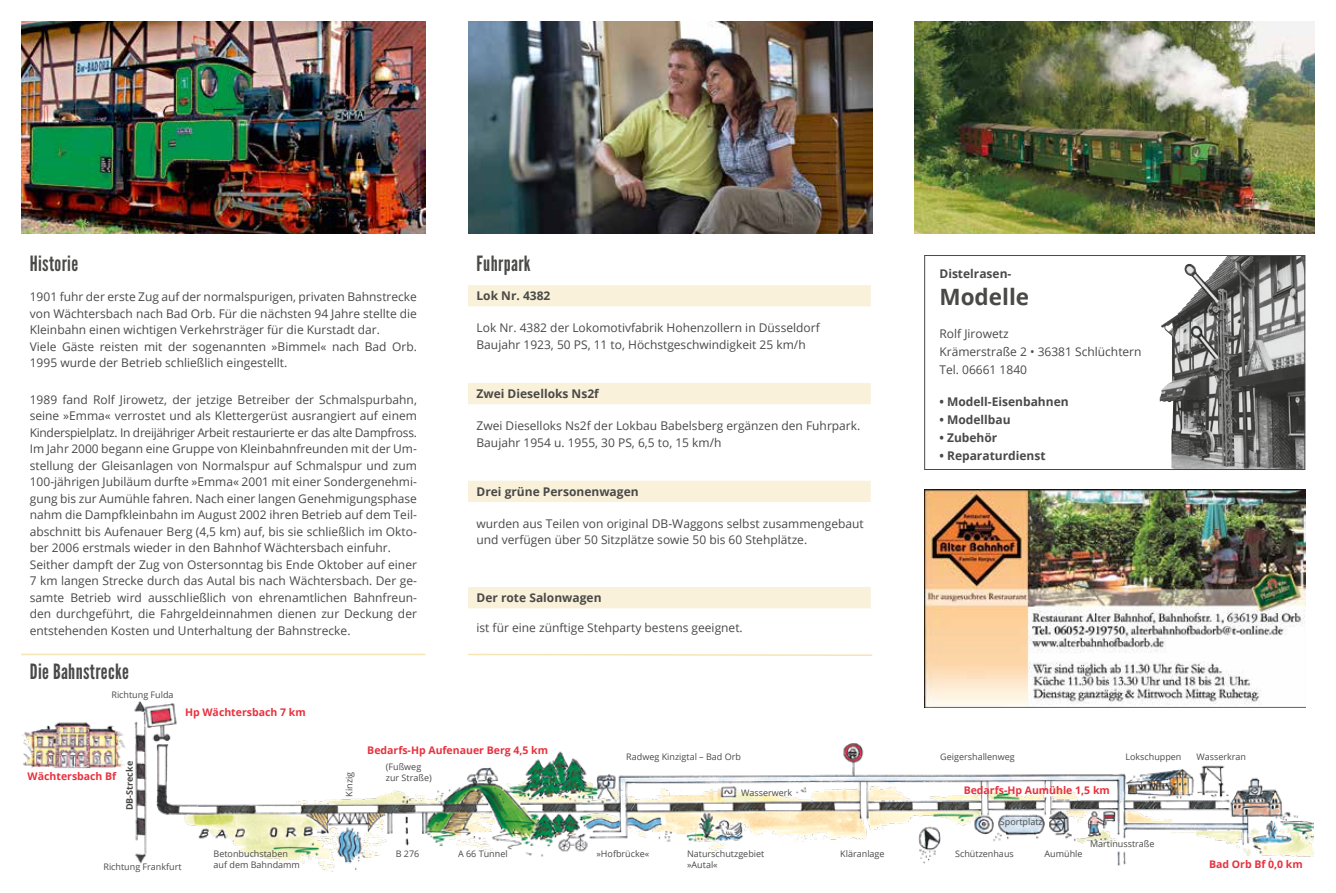
<style>
.page{position:relative;width:1336px;height:893px;background:#fff}
.page>*{position:absolute;margin:0;border:0;box-sizing:border-box;transform-origin:0 0}
.t1{font:700 22.5px "Open Sans";color:#494948}
.t2{font:21px "League Gothic";letter-spacing:.02em;color:#494948}
.t3{font:12px/16.5px "Open Sans";color:#494948}
.t4{font:700 12px "Open Sans";color:#494948}
.t5{font:700 10.5px "Open Sans";color:#e7323e}
.t6{font:9px/10.8px "Open Sans";color:#494948}
.t7{font:700 9px "Open Sans";color:#494948}
</style>
<div class="page">
<img style="left:23px;top:702px;width:1289px;height:170px">
<img style="left:21px;top:21px;width:404px;height:213px">
<img style="left:468px;top:21px;width:404px;height:213px">
<img style="left:914px;top:21px;width:400px;height:213px">
<svg style="left:468px;top:285px;width:402px;height:323px"></svg>
<hr style="left:21px;top:654px;width:404px;height:1px;background:#f5e4b4">
<svg style="left:468px;top:653px;width:405px;height:3px"></svg>
<img style="left:924px;top:489px;width:380px;height:219px">
<img style="left:1159px;top:257px;width:143px;height:211px">
<div style="left:924px;top:255px;width:380px;height:215px;border:1px solid #494948"></div>
<h2 class="t2" style="left:30px;top:251px;width:50px">Historie</h2>
<p class="t3" style="left:30px;top:288px;width:388px">1901 fuhr der erste Zug auf der normalspurigen, privaten Bahnstrecke von Wächtersbach nach Bad Orb. Für die nächsten 94 Jahre stellte die Kleinbahn einen wichtigen Verkehrsträger für die Kurstadt dar.<br>Viele Gäste reisten mit der sogenannten »Bimmel« nach Bad Orb.<br>1995 wurde der Betrieb schließlich eingestellt.</p>
<p class="t3" style="left:30px;top:391px;width:388px">1989 fand Rolf Jirowetz, der jetzige Betreiber der Schmalspurbahn, seine »Emma« verrostet und als Klettergerüst ausrangiert auf einem Kinderspielplatz. In dreijähriger Arbeit restaurierte er das alte Dampfross.<br>Im Jahr 2000 begann eine Gruppe von Kleinbahnfreunden mit der Um&shy;stellung der Gleisanlagen von Normalspur auf Schmalspur und zum 100-jährigen Jubiläum durfte »Emma« 2001 mit einer Sondergenehmi&shy;gung bis zur Aumühle fahren. Nach einer langen Genehmigungsphase nahm die Dampfkleinbahn im August 2002 ihren Betrieb auf dem Teil&shy;abschnitt bis Aufenauer Berg (4,5 km) auf, bis sie schließlich im Okto&shy;ber 2006 erstmals wieder in den Bahnhof Wächtersbach einfuhr.<br>Seither dampft der Zug von Ostersonntag bis Ende Oktober auf einer 7 km langen Strecke durch das Autal bis nach Wächtersbach. Der ge&shy;samte Betrieb wird ausschließlich von ehrenamtlichen Bahnfreun&shy;den durchgeführt, die Fahrgeldeinnahmen dienen zur Deckung der entstehenden Kosten und Unterhaltung der Bahnstrecke.</p>
<h2 class="t2" style="left:30px;top:659px;width:101px">Die Bahnstrecke</h2>
<p class="t6" style="left:111px;top:689px;width:64px">Richtung Fulda</p>
<p class="t5" style="left:185px;top:705px;width:122px">Hp Wächtersbach 7 km</p>
<h2 class="t2" style="left:476px;top:251px;width:55px">Fuhrpark</h2>
<p class="t4" style="left:476px;top:287px;width:75px">Lok Nr. 4382</p>
<p class="t3" style="left:476px;top:319px;width:344px">Lok Nr. 4382 der Lokomotivfabrik Hohenzollern in Düsseldorf<br>Baujahr 1923, 50 PS, 11 to, Höchstgeschwindigkeit 25 km/h</p>
<p class="t4" style="left:476px;top:385px;width:124px">Zwei Dieselloks Ns2f</p>
<p class="t3" style="left:476px;top:417px;width:385px">Zwei Dieselloks Ns2f der Lokbau Babelsberg ergänzen den Fuhrpark.<br>Baujahr 1954 u. 1955, 30 PS, 6,5 to, 15 km/h</p>
<p class="t4" style="left:476px;top:483px;width:164px">Drei grüne Personenwagen</p>
<p class="t3" style="left:476px;top:515px;width:388px">wurden aus Teilen von original DB-Waggons selbst zusammengebaut und verfügen über 50 Sitzplätze sowie 50 bis 60 Stehplätze.</p>
<p class="t4" style="left:476px;top:589px;width:126px">Der rote Salonwagen</p>
<p class="t3" style="left:476px;top:619px;width:268px">ist für eine zünftige Stehparty bestens geeignet.</p>
<p class="t5" style="left:28px;top:769px;width:90px">Wächtersbach Bf</p>
<p class="t7" style="left:123px;top:810px;width:51px;rotate:-90deg">DB-Strecke</p>
<p class="t6" style="left:343px;top:797px;width:26px;rotate:-90deg">Kinzig</p>
<p class="t5" style="left:367px;top:743px;width:182px">Bedarfs-Hp Aufenauer Berg 4,5 km</p>
<p class="t6" style="left:386px;top:761px;width:47px">(Fußweg zur Straße)</p>
<p class="t6" style="left:626px;top:751px;width:116px">Radweg Kinzigtal – Bad Orb</p>
<p class="t6" style="left:741px;top:787px;width:53px">Wasserwerk</p>
<p class="t4" style="left:939px;top:266px;width:73px">Distelrasen-</p>
<h1 class="t1" style="left:939px;top:281px;width:91px">Modelle</h1>
<p class="t3" style="left:939px;top:324px;width:204px;line-height:18px">Rolf Jirowetz<br>Krämerstraße 2 • 36381 Schlüchtern<br>Tel. 06661 1840</p>
<p class="t4" style="left:939px;top:393px;width:131px">• Modell-Eisenbahnen</p>
<p class="t4" style="left:939px;top:411px;width:73px">• Modellbau</p>
<p class="t4" style="left:939px;top:429px;width:59px">• Zubehör</p>
<p class="t4" style="left:939px;top:447px;width:108px">• Reparaturdienst</p>
<p class="t6" style="left:940px;top:751px;width:76px">Geigershallenweg</p>
<p class="t5" style="left:963px;top:782px;width:148px">Bedarfs-Hp Aumühle 1,5 km</p>
<p class="t6" style="left:999px;top:816px;width:44px">Sportplatz</p>
<p class="t6" style="left:1125px;top:751px;width:58px">Lokschuppen</p>
<p class="t6" style="left:1196px;top:751px;width:51px">Wasserkran</p>
<p class="t6" style="left:1089px;top:838px;width:66px">Martinusstraße</p>
<p class="t6" style="left:103px;top:861px;width:80px">Richtung Frankfurt</p>
<p class="t6" style="left:213px;top:848px;width:88px">Betonbuchstaben auf dem Bahndamm</p>
<p class="t6" style="left:395px;top:848px;width:25px">B 276</p>
<p class="t6" style="left:458px;top:848px;width:51px">A 66 Tunnel</p>
<p class="t6" style="left:596px;top:848px;width:54px">»Hofbrücke«</p>
<p class="t6" style="left:687px;top:848px;width:79px">Naturschutzgebiet »Autal«</p>
<p class="t6" style="left:840px;top:848px;width:46px">Kläranlage</p>
<p class="t6" style="left:955px;top:848px;width:60px">Schützenhaus</p>
<p class="t6" style="left:1044px;top:848px;width:39px">Aumühle</p>
<p class="t5" style="left:1208px;top:856px;width:95px">Bad Orb Bf 0,0 km</p>
</div>
